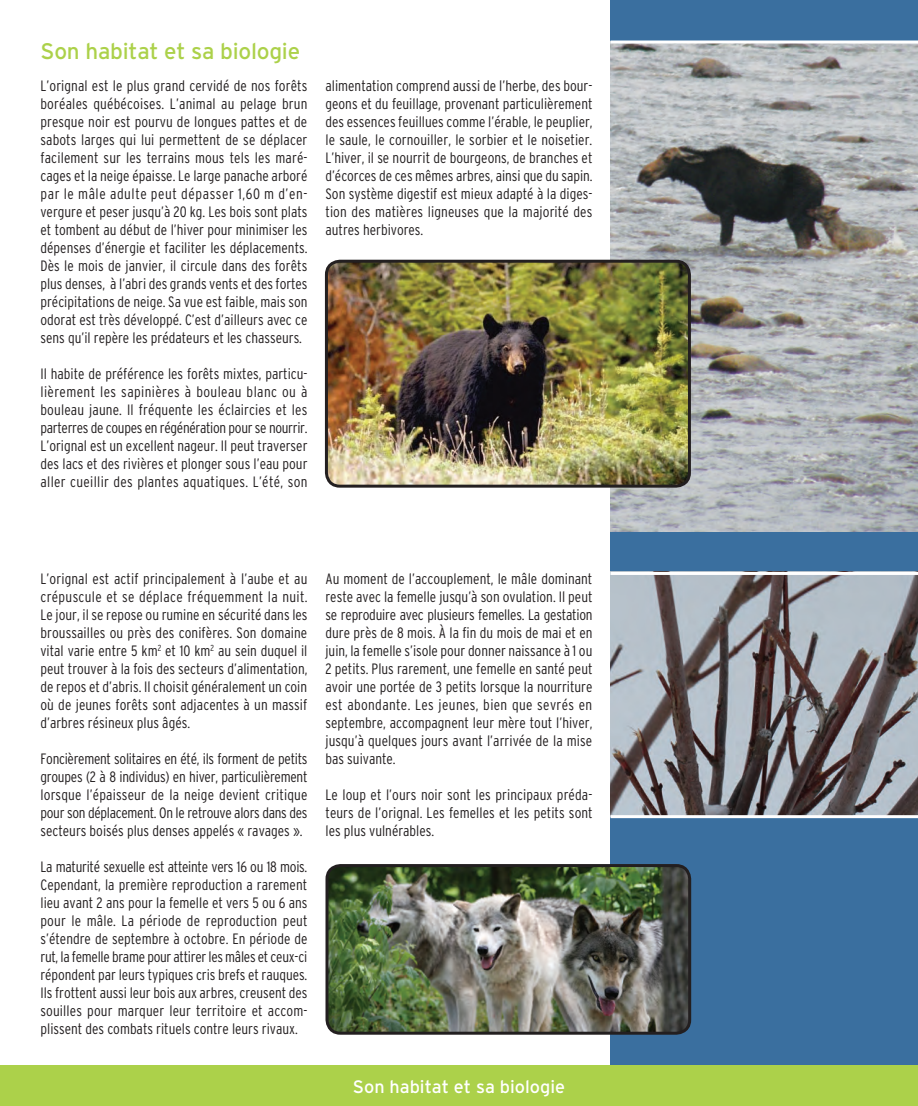
<style>
.page{position:relative;width:918px;height:1106px;background:#fff}
.page>*{position:absolute;margin:0;border:0;box-sizing:border-box;transform-origin:0 0}
.t1{font:22.5px "Interstate";letter-spacing:-.01em;color:#acd14a}
.t2{font:18px "Interstate";color:#fff}
.t3{font:300 condensed 15px/18px "Interstate";color:#231f20;text-align:justify}
</style>
<div class="page">
<div style="left:610px;top:0;width:308px;height:534px;background:#3a6f9f"></div>
<img style="left:610px;top:43px;width:308px;height:489px">
<img style="left:327px;top:261px;width:362px;height:225px">
<div style="left:325px;top:260px;width:366px;height:228px;border:3px solid #231f20;border-radius:14px"></div>
<hr style="left:610px;top:40px;width:308px;height:3px;background:#fff">
<div style="left:610px;top:532px;width:308px;height:533px;background:#3a6f9f"></div>
<div style="left:0;top:1065px;width:918px;height:41px;background:#acd14a"></div>
<img style="left:610px;top:575px;width:308px;height:240px">
<hr style="left:610px;top:815px;width:308px;height:3px;background:#fff">
<hr style="left:610px;top:572px;width:308px;height:3px;background:#fff">
<img style="left:327px;top:866px;width:362px;height:167px">
<div style="left:326px;top:864px;width:365px;height:171px;border:3px solid #231f20;border-radius:14px"></div>
<p class="t1" style="left:40px;top:38px;width:261px">Son habitat et sa biologie</p>
<p class="t3" style="left:40px;top:77px;width:269px">L’orignal est le plus grand cervidé de nos forêts boréales québécoises. L’animal au pelage brun presque noir est pourvu de longues pattes et de sabots larges qui lui permettent de se déplacer facilement sur les terrains mous tels les maré&shy;cages et la neige épaisse. Le large panache arboré par le mâle adulte peut dépasser 1,60 m d’en&shy;vergure et peser jusqu’à 20 kg. Les bois sont plats et tombent au début de l’hiver pour minimiser les dépenses d’énergie et faciliter les déplacements.<br>Dès le mois de janvier, il circule dans des forêts plus denses, à l’abri des grands vents et des fortes précipitations de neige. Sa vue est faible, mais son odorat est très développé. C’est d’ailleurs avec ce sens qu’il repère les prédateurs et les chasseurs.</p>
<p class="t3" style="left:40px;top:365px;width:269px">Il habite de préférence les forêts mixtes, particu&shy;lièrement les sapinières à bouleau blanc ou à bouleau jaune. Il fréquente les éclaircies et les parterres de coupes en régénération pour se nourrir.<br>L’orignal est un excellent nageur. Il peut traverser des lacs et des rivières et plonger sous l’eau pour aller cueillir des plantes aquatiques. L’été, son</p>
<p class="t3" style="left:326px;top:77px;width:269px">alimentation comprend aussi de l’herbe, des bour&shy;geons et du feuillage, provenant particulièrement des essences feuillues comme l’érable, le peuplier, le saule, le cornouiller, le sorbier et le noisetier.<br>L’hiver, il se nourrit de bourgeons, de branches et d’écorces de ces mêmes arbres, ainsi que du sapin.<br>Son système digestif est mieux adapté à la diges&shy;tion des matières ligneuses que la majorité des autres herbivores.</p>
<p class="t3" style="left:40px;top:570px;width:269px">L’orignal est actif principalement à l’aube et au crépuscule et se déplace fréquemment la nuit.<br>Le jour, il se repose ou rumine en sécurité dans les broussailles ou près des conifères. Son domaine vital varie entre 5 km<sup>2</sup> et 10 km<sup>2</sup> au sein duquel il peut trouver à la fois des secteurs d’alimentation, de repos et d’abris. Il choisit généralement un coin où de jeunes forêts sont adjacentes à un massif d’arbres résineux plus âgés.</p>
<p class="t3" style="left:40px;top:750px;width:269px">Foncièrement solitaires en été, ils forment de petits groupes (2 à 8 individus) en hiver, particulièrement lorsque l’épaisseur de la neige devient critique pour son déplacement. On le retrouve alors dans des secteurs boisés plus denses appelés « ravages ».</p>
<p class="t3" style="left:40px;top:858px;width:269px">La maturité sexuelle est atteinte vers 16 ou 18 mois.<br>Cependant, la première reproduction a rarement lieu avant 2 ans pour la femelle et vers 5 ou 6 ans pour le mâle. La période de reproduction peut s’étendre de septembre à octobre. En période de rut, la femelle brame pour attirer les mâles et ceux-ci répondent par leurs typiques cris brefs et rauques.<br>Ils frottent aussi leur bois aux arbres, creusent des souilles pour marquer leur territoire et accom&shy;plissent des combats rituels contre leurs rivaux.</p>
<p class="t3" style="left:325px;top:570px;width:269px">Au moment de l’accouplement, le mâle dominant reste avec la femelle jusqu’à son ovulation. Il peut se reproduire avec plusieurs femelles. La gestation dure près de 8 mois. À la fin du mois de mai et en juin, la femelle s’isole pour donner naissance à 1 ou 2 petits. Plus rarement, une femelle en santé peut avoir une portée de 3 petits lorsque la nourriture est abondante. Les jeunes, bien que sevrés en septembre, accompagnent leur mère tout l’hiver, jusqu’à quelques jours avant l’arrivée de la mise bas suivante.</p>
<p class="t3" style="left:325px;top:786px;width:269px">Le loup et l’ours noir sont les principaux préda&shy;teurs de l’orignal. Les femelles et les petits sont les plus vulnérables.</p>
<p class="t2" style="left:353px;top:1076px;width:214px">Son habitat et sa biologie</p>
</div>
